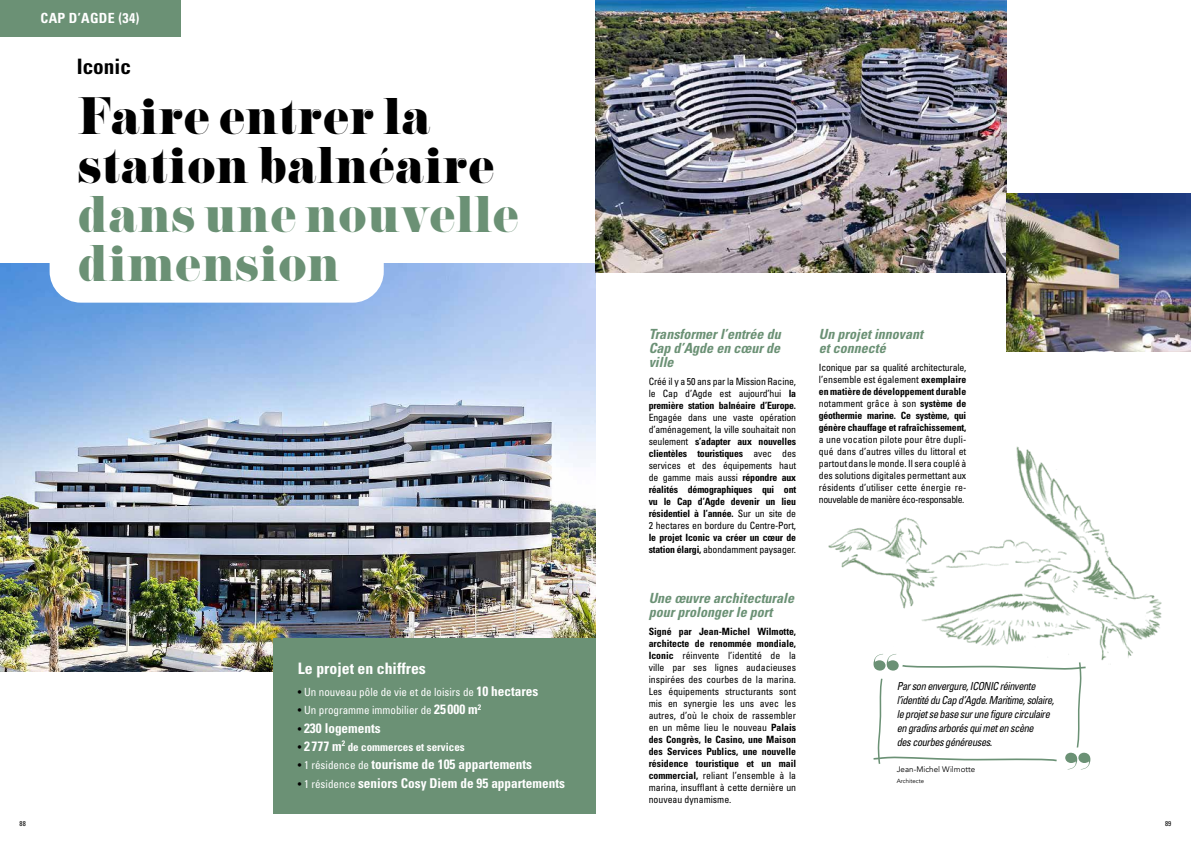
<style>
.page{position:relative;width:1191px;height:842px;background:#fff}
.page>*{position:absolute;margin:0;border:0;box-sizing:border-box;transform-origin:0 0}
.t1{font:47px/49px "Pistilli";color:#000}
.t2{font:47px/49px "Pistilli";color:#6b9175}
.t3{font:700 condensed 21.2px "Univers LT Std";color:#000}
.t4{font:700 condensed 15.8px "Univers LT Std";color:#fff}
.t5{font:italic 700 condensed 14px/14px "Univers LT Std";color:#6b9175}
.t6{font:700 condensed 14px "Univers LT Std";letter-spacing:.02em;color:#fff}
.t7{font:700 condensed 13.5px "Univers LT Std";color:#fff}
.t8{font:condensed 11.3px "Univers LT Std";color:#fff}
.t9{font:700 condensed 11.3px "Univers LT Std";color:#fff}
.t10{font:italic condensed 11px/14px "Univers LT Std";letter-spacing:-.04em;color:#000;scale:.94 1}
.t11{font:condensed 10px/12px "Univers LT Std";letter-spacing:-.015em;color:#000;text-align:justify}
.t12{font:700 condensed 10px/12px "Univers LT Std";letter-spacing:-.015em;color:#000}
.t13{font:8px "Avenir";color:#000}
.t14{font:condensed 7px "Univers LT Std";color:#000}
.t15{font:6px "Avenir";color:#000}
.s1{color:#000}
.s2{font-weight:700;font-size:13.5px}
.s3{font-weight:400;font-size:11.3px;color:#000}
.s4{font-weight:400;color:#000}
.s5{font-size:13.5px}
.s6{font-weight:400;font-size:11.3px}
.s7{font-weight:700}
.s8{font-weight:400}
</style>
<div class="page">
<img style="left:0;top:263px;width:595px;height:409px">
<div style="left:50px;top:91px;width:334px;height:212px;background:#fff;border-radius:31px"></div>
<img style="left:828px;top:446px;width:334px;height:215px">
<img style="left:595px;top:0;width:411px;height:272px">
<img style="left:1006px;top:193px;width:185px;height:159px">
<div style="left:0;top:0;width:180px;height:37px;background:#6b9175"></div>
<svg style="left:873px;top:654px;width:217px;height:115px"></svg>
<div style="left:273px;top:638px;width:322px;height:176px;background:#6b9175"></div>
<h3 class="t6" style="left:41px;top:10px;width:100px">CAP D’AGDE (34)</h3>
<h2 class="t3" style="left:77px;top:54px;width:56px">Iconic</h2>
<h1 class="t1" style="left:77px;top:91px;width:419px">Faire entrer la station balnéaire</h1>
<h1 class="t2" style="left:77px;top:189px;width:443px">dans une nouvelle dimension</h1>
<h3 class="t4" style="left:298px;top:659px;width:129px">Le projet en chiffres</h3>
<p class="t8" style="left:298px;top:685px;width:242px"><span class="s1">•</span> Un nouveau pôle de vie et de loisirs de <span class="s2">10 hectares</span></p>
<p class="t8" style="left:298px;top:703px;width:185px"><span class="s1">•</span> Un programme immobilier de <span class="s2">25 000 m</span><sup>2</sup></p>
<h3 class="t7" style="left:298px;top:719px;width:84px"><span class="s3">•</span> 230 logements</h3>
<p class="t9" style="left:298px;top:740px;width:168px"><span class="s4">•</span> <span class="s5">2 777 m</span><sup>2</sup> de commerces et services</p>
<h3 class="t7" style="left:298px;top:756px;width:236px"><span class="s3">•</span> <span class="s6">1 résidence de</span> tourisme de 105 appartements</h3>
<h3 class="t7" style="left:298px;top:774px;width:268px"><span class="s3">•</span> <span class="s6">1 résidence</span> seniors Cosy Diem de 95 appartements</h3>
<h3 class="t5" style="left:648px;top:327px;width:133px;text-align:justify">Transformer l’entrée du Cap d’Agde en cœur de ville</h3>
<p class="t11" style="left:648px;top:375px;width:149px">Créé il y a 50 ans par la Mission Racine, le Cap d’Agde est aujourd’hui <span class="s7">la première station balnéaire d’Europe.</span></p>
<p class="t11" style="left:648px;top:411px;width:149px">Engagée dans une vaste opération d’aménagement, la ville souhaitait non seulement <span class="s7">s’adapter aux nouvelles clientèles touristiques</span> avec des services et des équipements haut de gamme mais aussi <span class="s7">répondre aux réalités démographiques qui ont vu le Cap d’Agde devenir un lieu résidentiel à l’année.</span> Sur un site de 2 hectares en bordure du Centre-Port,</p>
<p class="t12" style="left:648px;top:531px;width:149px">le projet Iconic va créer un cœur de station élargi, <span class="s8">abondamment paysager.</span></p>
<h3 class="t5" style="left:648px;top:591px;width:147px">Une œuvre architecturale pour prolonger le port</h3>
<p class="t11" style="left:648px;top:625px;width:149px"><span class="s7">Signé par Jean-Michel Wilmotte, architecte de renommée mondiale, Iconic</span> réinvente l’identité de la ville par ses lignes audacieuses inspirées des courbes de la marina.<br>Les équipements structurants sont mis en synergie les uns avec les autres, d’où le choix de rassembler en un même lieu le nouveau <span class="s7">Palais des Congrès, le Casino, une Maison des Services Publics, une nouvelle résidence touristique et un mail commercial,</span> reliant l’ensemble à la marina, insufflant à cette dernière un nouveau dynamisme.</p>
<h3 class="t5" style="left:819px;top:327px;width:106px">Un projet innovant et connecté</h3>
<p class="t12" style="left:819px;top:361px;width:149px;text-align:justify"><span class="s8">Iconique par sa qualité architecturale, l’ensemble est également</span> exemplaire en matière de développement durable <span class="s8">notamment grâce à son</span> système de géothermie marine. Ce système, qui génère chauffage et rafraîchissement,</p>
<p class="t11" style="left:819px;top:433px;width:149px">a une vocation pilote pour être dupli&shy;qué dans d’autres villes du littoral et partout dans le monde. Il sera couplé à des solutions digitales permettant aux résidents d’utiliser cette énergie re&shy;nouvelable de manière éco-responsable.</p>
<p class="t10" style="left:896px;top:679px;width:169px">Par son envergure, ICONIC réinvente l’identité du Cap d’Agde. Maritime, solaire, le projet se base sur une figure circulaire en gradins arborés qui met en scène<br>des courbes généreuses.</p>
<p class="t13" style="left:896px;top:765px;width:80px">Jean-Michel Wilmotte</p>
<p class="t15" style="left:896px;top:777px;width:29px">Architecte</p>
<p class="t14" style="left:20px;top:819px;width:8px">88</p>
<p class="t14" style="left:1165px;top:819px;width:8px">89</p>
</div>
